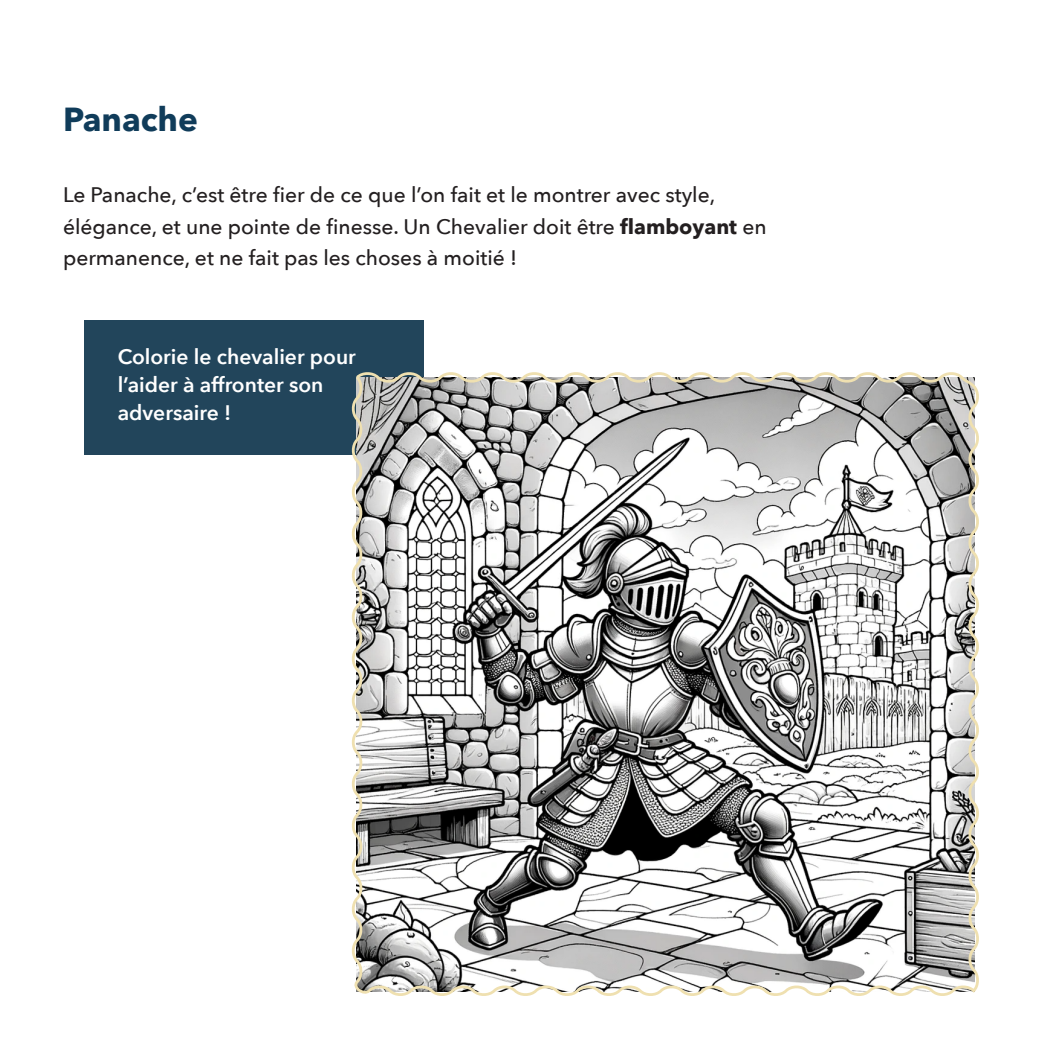
<style>
.page{position:relative;width:1042px;height:1042px;background:#fff}
.page>*{position:absolute;margin:0;border:0;box-sizing:border-box;transform-origin:0 0}
.t1{font:700 33.25px "Avenir Next";color:#103c5a}
.t2{font:500 21px/31.5px "Avenir Next";color:#231f20}
.t3{font:600 21px/28px "Avenir Next";color:#fff}
.s1{font-weight:700}
</style>
<div class="page">
<div style="left:84px;top:320px;width:339px;height:134px;background:#22455b"></div>
<svg style="left:348px;top:368px;width:631px;height:628px"></svg>
<p class="t1" style="left:63px;top:91px;width:136px">Panache</p>
<p class="t2" style="left:63px;top:178px;width:705px">Le Panache, c’est être fier de ce que l’on fait et le montrer avec style, élégance, et une pointe de finesse. Un Chevalier doit être <span class="s1">flamboyant</span> en permanence, et ne fait pas les choses à moitié !</p>
<p class="t3" style="left:118px;top:342px;width:240px">Colorie le chevalier pour l’aider à affronter son adversaire !</p>
</div>
